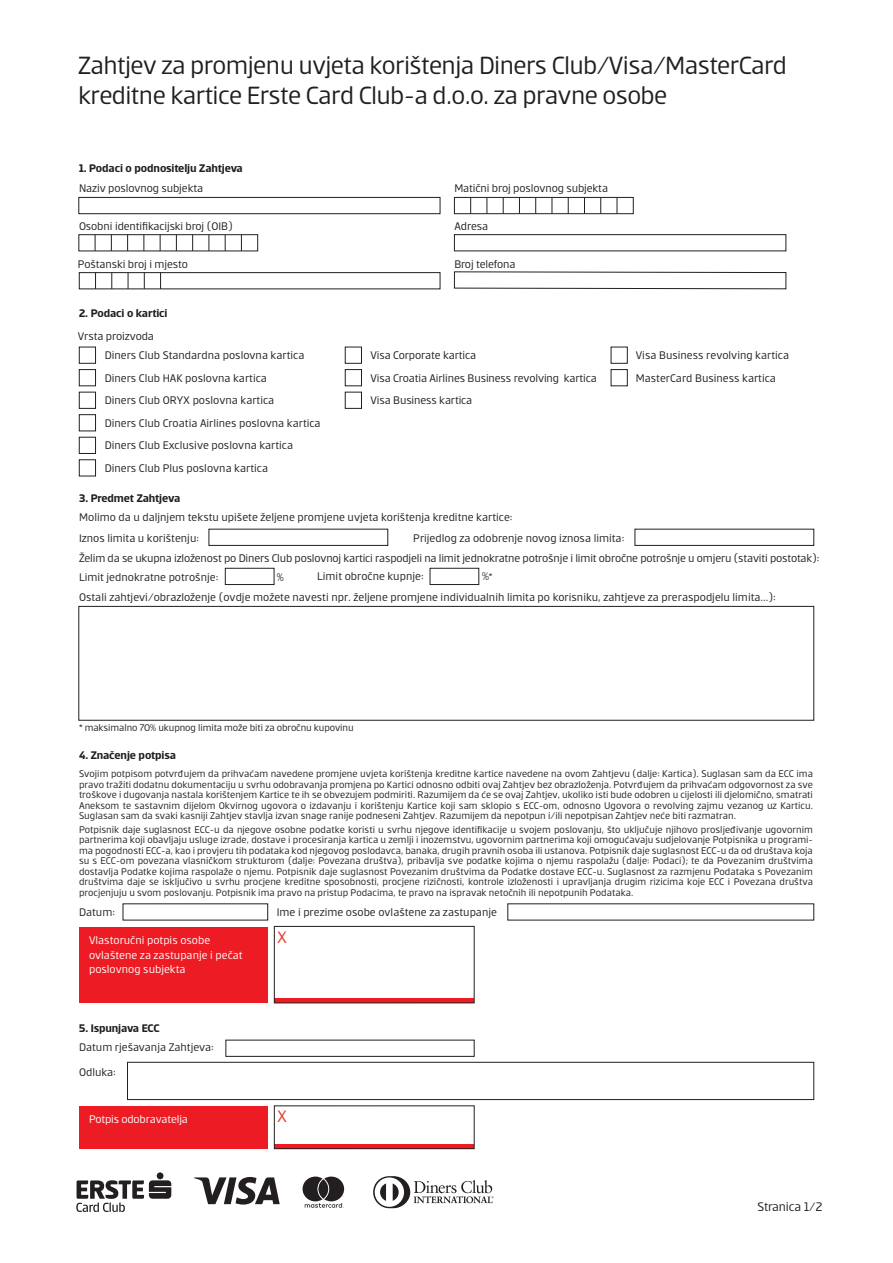
<style>
.page{position:relative;width:893px;height:1263px;background:#fff}
.page>*{position:absolute;margin:0;border:0;box-sizing:border-box;transform-origin:0 0}
.t1{font:27px/30px "Erste";letter-spacing:-.025em;color:#231f20}
.t2{font:18px "Erste";color:#e53932}
.t3{font:13.5px "Erste";letter-spacing:-.015em;color:#231f20}
.t4{font:12px/22.5px "Erste";color:#231f20}
.t5{font:700 12px "Erste";letter-spacing:-.01em;color:#231f20}
.t6{font:12px/14.4px "Erste";color:#fff}
.t7{font:10.5px/10.5px "Erste";color:#231f20;text-align:justify}
.s1{font-size:10.5px}
</style>
<div class="page">
<svg style="left:303px;top:1176px;width:41px;height:32px"></svg>
<svg style="left:194px;top:1177px;width:86px;height:27px"></svg>
<svg style="left:76px;top:1172px;width:95px;height:40px"></svg>
<svg style="left:373px;top:1176px;width:120px;height:32px"></svg>
<svg style="left:78px;top:197px;width:362px;height:17px"></svg>
<svg style="left:454px;top:234px;width:332px;height:17px"></svg>
<div style="left:454px;top:197px;width:179px;height:17px;border:1px solid #231f20"></div>
<svg style="left:470px;top:197px;width:1px;height:17px"></svg>
<svg style="left:487px;top:197px;width:1px;height:17px"></svg>
<svg style="left:503px;top:197px;width:1px;height:17px"></svg>
<svg style="left:519px;top:197px;width:1px;height:17px"></svg>
<svg style="left:535px;top:197px;width:1px;height:17px"></svg>
<svg style="left:552px;top:197px;width:1px;height:17px"></svg>
<svg style="left:568px;top:197px;width:1px;height:17px"></svg>
<svg style="left:584px;top:197px;width:1px;height:17px"></svg>
<svg style="left:600px;top:197px;width:1px;height:17px"></svg>
<svg style="left:617px;top:197px;width:1px;height:17px"></svg>
<svg style="left:454px;top:271px;width:332px;height:18px"></svg>
<svg style="left:79px;top:272px;width:361px;height:17px"></svg>
<div style="left:79px;top:234px;width:179px;height:17px;border:1px solid #231f20"></div>
<svg style="left:95px;top:235px;width:1px;height:16px"></svg>
<svg style="left:111px;top:235px;width:1px;height:16px"></svg>
<svg style="left:127px;top:235px;width:1px;height:16px"></svg>
<svg style="left:144px;top:235px;width:1px;height:16px"></svg>
<svg style="left:160px;top:235px;width:1px;height:16px"></svg>
<svg style="left:176px;top:235px;width:1px;height:16px"></svg>
<svg style="left:192px;top:235px;width:1px;height:16px"></svg>
<svg style="left:209px;top:235px;width:1px;height:16px"></svg>
<svg style="left:225px;top:235px;width:1px;height:16px"></svg>
<svg style="left:241px;top:235px;width:1px;height:16px"></svg>
<svg style="left:123px;top:903px;width:145px;height:17px"></svg>
<svg style="left:507px;top:903px;width:307px;height:17px"></svg>
<div style="left:79px;top:927px;width:189px;height:76px;background:#ed1c24"></div>
<svg style="left:274px;top:926px;width:201px;height:77px"></svg>
<svg style="left:225px;top:1040px;width:250px;height:17px"></svg>
<div style="left:127px;top:1062px;width:687px;height:38px;border:1px solid #231f20"></div>
<div style="left:79px;top:1106px;width:189px;height:42px;background:#ed1c24"></div>
<svg style="left:274px;top:1105px;width:201px;height:44px"></svg>
<div style="left:345px;top:347px;width:17px;height:16px;border:1px solid #231f20"></div>
<div style="left:345px;top:369px;width:17px;height:17px;border:1px solid #231f20"></div>
<div style="left:345px;top:392px;width:17px;height:17px;border:1px solid #231f20"></div>
<div style="left:79px;top:347px;width:17px;height:16px;border:1px solid #231f20"></div>
<div style="left:79px;top:369px;width:17px;height:17px;border:1px solid #231f20"></div>
<div style="left:79px;top:392px;width:17px;height:17px;border:1px solid #231f20"></div>
<div style="left:79px;top:414px;width:17px;height:17px;border:1px solid #231f20"></div>
<div style="left:79px;top:437px;width:17px;height:17px;border:1px solid #231f20"></div>
<div style="left:79px;top:460px;width:17px;height:16px;border:1px solid #231f20"></div>
<div style="left:611px;top:369px;width:16px;height:17px;border:1px solid #231f20"></div>
<svg style="left:78px;top:606px;width:736px;height:115px"></svg>
<div style="left:209px;top:529px;width:179px;height:17px;border:1px solid #231f20"></div>
<div style="left:635px;top:529px;width:179px;height:17px;border:1px solid #231f20"></div>
<div style="left:225px;top:568px;width:49px;height:17px;border:1px solid #231f20"></div>
<div style="left:430px;top:568px;width:49px;height:17px;border:1px solid #231f20"></div>
<h1 class="t1" style="left:78px;top:50px;width:710px">Zahtjev za promjenu uvjeta korištenja Diners Club/Visa/MasterCard kreditne kartice Erste Card Club-a d.o.o. za pravne osobe</h1>
<p class="t5" style="left:79px;top:162px;width:165px">1. Podaci o podnositelju Zahtjeva</p>
<p class="t4" style="left:79px;top:177px;width:126px">Naziv poslovnog subjekta</p>
<p class="t4" style="left:454px;top:177px;width:155px">Matični broj poslovnog subjekta</p>
<p class="t4" style="left:454px;top:214px;width:35px">Adresa</p>
<p class="t4" style="left:78px;top:252px;width:112px">Poštanski broj i mjesto</p>
<p class="t4" style="left:454px;top:252px;width:63px">Broj telefona</p>
<p class="t4" style="left:79px;top:214px;width:155px">Osobni identifikacijski broj (OIB)</p>
<p class="t5" style="left:79px;top:307px;width:90px">2. Podaci o kartici</p>
<p class="t4" style="left:78px;top:325px;width:78px">Vrsta proizvoda</p>
<p class="t4" style="left:105px;top:344px;width:217px">Diners Club Standardna poslovna kartica Diners Club HAK poslovna kartica<br>Diners Club ORYX poslovna kartica<br>Diners Club Croatia Airlines poslovna kartica Diners Club Exclusive poslovna kartica Diners Club Plus poslovna kartica</p>
<p class="t5" style="left:79px;top:492px;width:103px">3. Predmet Zahtjeva</p>
<p class="t4" style="left:79px;top:526px;width:121px">Iznos limita u korištenju:</p>
<p class="t4" style="left:636px;top:344px;width:155px">Visa Business revolving kartica<br>MasterCard Business kartica</p>
<p class="t4" style="left:371px;top:344px;width:228px">Visa Corporate kartica<br>Visa Croatia Airlines Business revolving kartica<br>Visa Business kartica</p>
<p class="t4" style="left:79px;top:506px;width:435px">Molimo da u daljnjem tekstu upišete željene promjene uvjeta korištenja kreditne kartice:</p>
<p class="t4" style="left:79px;top:528px;width:742px;line-height:19.5px;text-indent:334px">Prijedlog za odobrenje novog iznosa limita:<br>Želim da se ukupna izloženost po Diners Club poslovnoj kartici raspodjeli na limit jednokratne potrošnje i limit obročne potrošnje u omjeru (staviti postotak):<br>Limit jednokratne potrošnje:</p>
<p class="t4" style="left:277px;top:566px;width:8px">%</p>
<p class="t4" style="left:317px;top:564px;width:108px">Limit obročne kupnje:</p>
<p class="t4" style="left:482px;top:564px;width:12px">%<span class="s1">*</span></p>
<p class="t4" style="left:79px;top:586px;width:698px">Ostali zahtjevi/obrazloženje (ovdje možete navesti npr. željene promjene individualnih limita po korisniku, zahtjeve za preraspodjelu limita...):</p>
<p class="t7" style="left:79px;top:722px;width:276px">* maksimalno 70% ukupnog limita može biti za obročnu kupovinu</p>
<p class="t5" style="left:79px;top:749px;width:98px">4. Značenje potpisa</p>
<p class="t7" style="left:79px;top:769px;width:736px">Svojim potpisom potvrđujem da prihvaćam navedene promjene uvjeta korištenja kreditne kartice navedene na ovom Zahtjevu (dalje: Kartica). Suglasan sam da ECC ima pravo tražiti dodatnu dokumentaciju u svrhu odobravanja promjena po Kartici odnosno odbiti ovaj Zahtjev bez obrazloženja. Potvrđujem da prihvaćam odgovornost za sve troškove i dugovanja nastala korištenjem Kartice te ih se obvezujem podmiriti. Razumijem da će se ovaj Zahtjev, ukoliko isti bude odobren u cijelosti ili djelomično, smatrati Aneksom te sastavnim dijelom Okvirnog ugovora o izdavanju i korištenju Kartice koji sam sklopio s ECC-om, odnosno Ugovora o revolving zajmu vezanog uz Karticu.<br>Suglasan sam da svaki kasniji Zahtjev stavlja izvan snage ranije podneseni Zahtjev. Razumijem da nepotpun i/ili nepotpisan Zahtjev neće biti razmatran.</p>
<p class="t7" style="left:79px;top:824px;width:735px">Potpisnik daje suglasnost ECC-u da njegove osobne podatke koristi u svrhu njegove identifikacije u svojem poslovanju, što uključuje njihovo prosljeđivanje ugovornim partnerima koji obavljaju usluge izrade, dostave i procesiranja kartica u zemlji i inozemstvu, ugovornim partnerima koji omogućavaju sudjelovanje Potpisnika u programi&shy;ma pogodnosti ECC-a, kao i provjeru tih podataka kod njegovog poslodavca, banaka, drugih pravnih osoba ili ustanova. Potpisnik daje suglasnost ECC-u da od društava koja su s ECC-om povezana vlasničkom strukturom (dalje: Povezana društva), pribavlja sve podatke kojima o njemu raspolažu (dalje: Podaci); te da Povezanim društvima dostavlja Podatke kojima raspolaže o njemu. Potpisnik daje suglasnost Povezanim društvima da Podatke dostave ECC-u. Suglasnost za razmjenu Podataka s Povezanim društvima daje se isključivo u svrhu procjene kreditne sposobnosti, procjene rizičnosti, kontrole izloženosti i upravljanja drugim rizicima koje ECC i Povezana društva procjenjuju u svom poslovanju. Potpisnik ima pravo na pristup Podacima, te pravo na ispravak netočnih ili nepotpunih Podataka.</p>
<p class="t6" style="left:89px;top:933px;width:155px">Vlastoručni potpis osobe ovlaštene za zastupanje i pečat poslovnog subjekta</p>
<h2 class="t2" style="left:277px;top:928px;width:11px">X</h2>
<p class="t4" style="left:79px;top:901px;width:38px">Datum:</p>
<p class="t4" style="left:277px;top:901px;width:222px">Ime i prezime osobe ovlaštene za zastupanje</p>
<p class="t5" style="left:79px;top:1022px;width:82px">5. Ispunjava ECC</p>
<p class="t4" style="left:79px;top:1034px;width:136px;line-height:25.2px">Datum rješavanja Zahtjeva:<br>Odluka:</p>
<p class="t6" style="left:89px;top:1112px;width:100px">Potpis odobravatelja</p>
<h2 class="t2" style="left:277px;top:1107px;width:11px">X</h2>
<p class="t3" style="left:757px;top:1199px;width:66px">Stranica 1/2</p>
</div>
